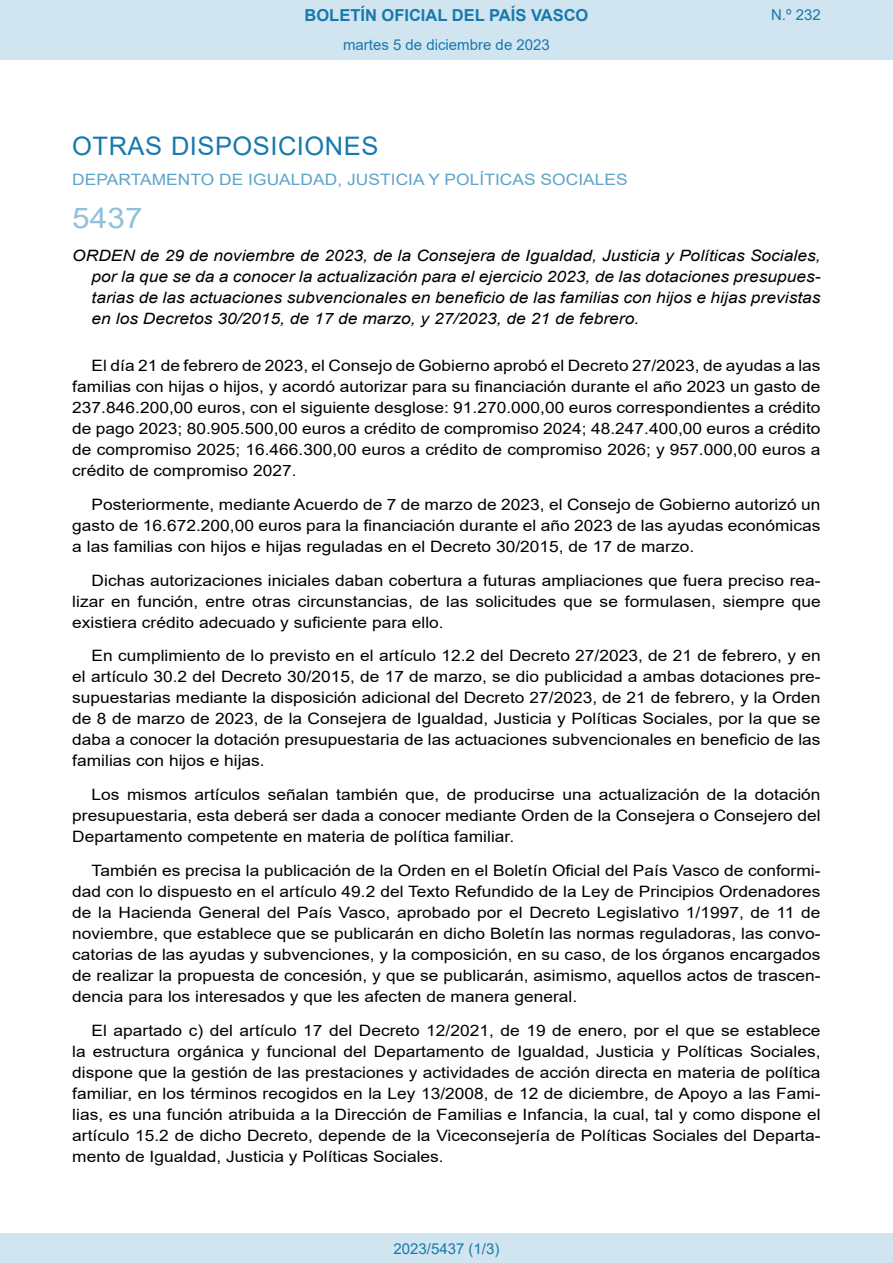
<style>
.page{position:relative;width:893px;height:1263px;background:#fff}
.page>*{position:absolute;margin:0;border:0;box-sizing:border-box;transform-origin:0 0}
.BOPVOrden{font:28.5px "Arial";color:#90c0db;scale:1.11 1}
.BOPVSeccion{font:25.5px "Arial";letter-spacing:.02em;color:#1879ad}
.t1{font:700 16.5px "Arial";color:#1879ad}
.BOPVDetalle{font:15.6px/21px "Arial";color:#000;text-align:justify;scale:1.11 1}
.BOPVTitulo{font:italic 15.6px/21px "Arial";color:#000;text-align:justify;scale:1.11 1}
.BOPVOrganismo{font:15.6px "Arial";letter-spacing:.005em;color:#5ea4ca;scale:1.11 1}
.Paginacion_Centro{font:15px "Arial";color:#1879ad}
</style>
<div class="page">
<div style="left:0;top:0;width:893px;height:60px;background:#d0e5f0"></div>
<div style="left:0;top:1233px;width:893px;height:30px;background:#d0e5f0"></div>
<p class="t1" style="left:305px;top:3px;width:285px">BOLETÍN OFICIAL DEL PAÍS VASCO</p>
<p class="Paginacion_Centro" style="left:343px;top:35px;width:208px">martes 5 de diciembre de 2023</p>
<p class="Paginacion_Centro" style="left:771px;top:5px;width:51px">N.º 232</p>
<p class="BOPVSeccion" style="left:72px;top:128px;width:308px">OTRAS DISPOSICIONES</p>
<p class="BOPVOrganismo" style="left:72px;top:169px;width:502px">DEPARTAMENTO DE IGUALDAD, JUSTICIA Y POLÍTICAS SOCIALES</p>
<p class="BOPVOrden" style="left:72px;top:198px;width:65px">5437</p>
<p class="BOPVTitulo" style="left:92px;top:246px;width:658px;text-indent:-19px">ORDEN de 29 de noviembre de 2023, de la Consejera de Igualdad, Justicia y Políticas Sociales, por la que se da a conocer la actualización para el ejercicio 2023, de las dotaciones presupues&shy;tarias de las actuaciones subvencionales en beneficio de las familias con hijos e hijas previstas en los Decretos 30/2015, de 17 de marzo, y 27/2023, de 21 de febrero.</p>
<p class="BOPVDetalle" style="left:72px;top:355px;width:676px;text-indent:19px">El día 21 de febrero de 2023, el Consejo de Gobierno aprobó el Decreto 27/2023, de ayudas a las familias con hijas o hijos, y acordó autorizar para su financiación durante el año 2023 un gasto de 237.846.200,00 euros, con el siguiente desglose: 91.270.000,00 euros correspondientes a crédito de pago 2023; 80.905.500,00 euros a crédito de compromiso 2024; 48.247.400,00 euros a crédito de compromiso 2025; 16.466.300,00 euros a crédito de compromiso 2026; y 957.000,00 euros a crédito de compromiso 2027.</p>
<p class="BOPVDetalle" style="left:72px;top:494px;width:676px;text-indent:19px">Posteriormente, mediante Acuerdo de 7 de marzo de 2023, el Consejo de Gobierno autorizó un gasto de 16.672.200,00 euros para la financiación durante el año 2023 de las ayudas económicas a las familias con hijos e hijas reguladas en el Decreto 30/2015, de 17 de marzo.</p>
<p class="BOPVDetalle" style="left:72px;top:569px;width:676px;text-indent:19px">Dichas autorizaciones iniciales daban cobertura a futuras ampliaciones que fuera preciso rea&shy;lizar en función, entre otras circunstancias, de las solicitudes que se formulasen, siempre que existiera crédito adecuado y suficiente para ello.</p>
<p class="BOPVDetalle" style="left:72px;top:645px;width:676px;text-indent:19px">En cumplimiento de lo previsto en el artículo 12.2 del Decreto 27/2023, de 21 de febrero, y en el artículo 30.2 del Decreto 30/2015, de 17 de marzo, se dio publicidad a ambas dotaciones pre&shy;supuestarias mediante la disposición adicional del Decreto 27/2023, de 21 de febrero, y la Orden de 8 de marzo de 2023, de la Consejera de Igualdad, Justicia y Políticas Sociales, por la que se daba a conocer la dotación presupuestaria de las actuaciones subvencionales en beneficio de las familias con hijos e hijas.</p>
<p class="BOPVDetalle" style="left:72px;top:784px;width:676px;text-indent:19px">Los mismos artículos señalan también que, de producirse una actualización de la dotación presupuestaria, esta deberá ser dada a conocer mediante Orden de la Consejera o Consejero del Departamento competente en materia de política familiar.</p>
<p class="BOPVDetalle" style="left:72px;top:860px;width:676px;text-indent:19px">También es precisa la publicación de la Orden en el Boletín Oficial del País Vasco de conformi&shy;dad con lo dispuesto en el artículo 49.2 del Texto Refundido de la Ley de Principios Ordenadores de la Hacienda General del País Vasco, aprobado por el Decreto Legislativo 1/1997, de 11 de noviembre, que establece que se publicarán en dicho Boletín las normas reguladoras, las convo&shy;catorias de las ayudas y subvenciones, y la composición, en su caso, de los órganos encargados de realizar la propuesta de concesión, y que se publicarán, asimismo, aquellos actos de trascen&shy;dencia para los interesados y que les afecten de manera general.</p>
<p class="BOPVDetalle" style="left:72px;top:1019px;width:676px;text-indent:19px">El apartado c) del artículo 17 del Decreto 12/2021, de 19 de enero, por el que se establece la estructura orgánica y funcional del Departamento de Igualdad, Justicia y Políticas Sociales, dispone que la gestión de las prestaciones y actividades de acción directa en materia de política familiar, en los términos recogidos en la Ley 13/2008, de 12 de diciembre, de Apoyo a las Fami&shy;lias, es una función atribuida a la Dirección de Familias e Infancia, la cual, tal y como dispone el artículo 15.2 de dicho Decreto, depende de la Viceconsejería de Políticas Sociales del Departa&shy;mento de Igualdad, Justicia y Políticas Sociales.</p>
<p class="Paginacion_Centro" style="left:393px;top:1238px;width:107px">2023/5437 (1/3)</p>
</div>
